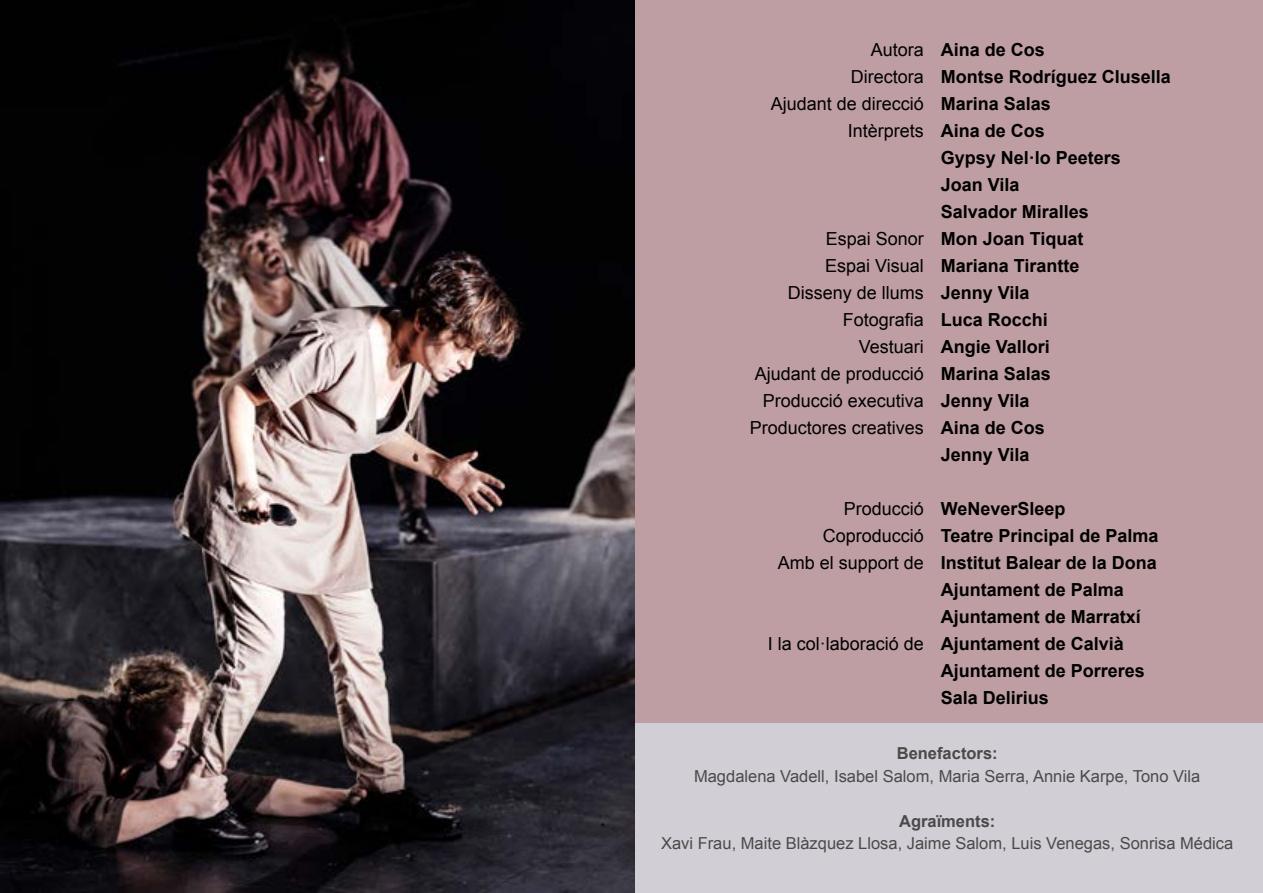
<style>
.page{position:relative;width:1263px;height:893px;background:#fff}
.page>*{position:absolute;margin:0;border:0;box-sizing:border-box;transform-origin:0 0}
.t1{font:700 18px/27px "Arial";color:#000}
.t2{font:18px/27px "Arial";color:#000;text-align:right}
.t3{font:16.5px "Arial";color:#4a4a49}
.t4{font:700 16.5px "Arial";color:#4a4a49}
</style>
<div class="page">
<div style="left:631px;top:0;width:632px;height:725px;background:#be9ea3"></div>
<div style="left:631px;top:724px;width:632px;height:169px;background:#d1ced6"></div>
<img style="left:0;top:0;width:634px;height:893px">
<p class="t2" style="left:771px;top:36px;width:155px">Autora<br>Directora<br>Ajudant de direcció<br>Intèrprets</p>
<p class="t2" style="left:750px;top:225px;width:176px">Espai Sonor<br>Espai Visual<br>Disseny de llums<br>Fotografia<br>Vestuari<br>Ajudant de producció<br>Producció executiva<br>Productores creatives</p>
<p class="t2" style="left:778px;top:495px;width:148px">Producció<br>Coproducció<br>Amb el support de</p>
<p class="t2" style="left:768px;top:630px;width:158px">I la col·laboració de</p>
<p class="t1" style="left:941px;top:36px;width:232px">Aina de Cos<br>Montse Rodríguez Clusella<br>Marina Salas<br>Aina de Cos<br>Gypsy Nel·lo Peeters<br>Joan Vila<br>Salvador Miralles<br>Mon Joan Tiquat<br>Mariana Tirantte<br>Jenny Vila<br>Luca Rocchi<br>Angie Vallori<br>Marina Salas<br>Jenny Vila<br>Aina de Cos<br>Jenny Vila</p>
<p class="t1" style="left:941px;top:495px;width:219px">WeNeverSleep<br>Teatre Principal de Palma<br>Institut Balear de la Dona<br>Ajuntament de Palma<br>Ajuntament de Marratxí<br>Ajuntament de Calvià<br>Ajuntament de Porreres<br>Sala Delirius</p>
<p class="t4" style="left:897px;top:742px;width:102px">Benefactors:</p>
<p class="t3" style="left:694px;top:765px;width:508px">Magdalena Vadell, Isabel Salom, Maria Serra, Annie Karpe, Tono Vila</p>
<p class="t4" style="left:899px;top:810px;width:98px">Agraïments:</p>
<p class="t3" style="left:661px;top:833px;width:574px">Xavi Frau, Maite Blàzquez Llosa, Jaime Salom, Luis Venegas, Sonrisa Médica</p>
</div>
